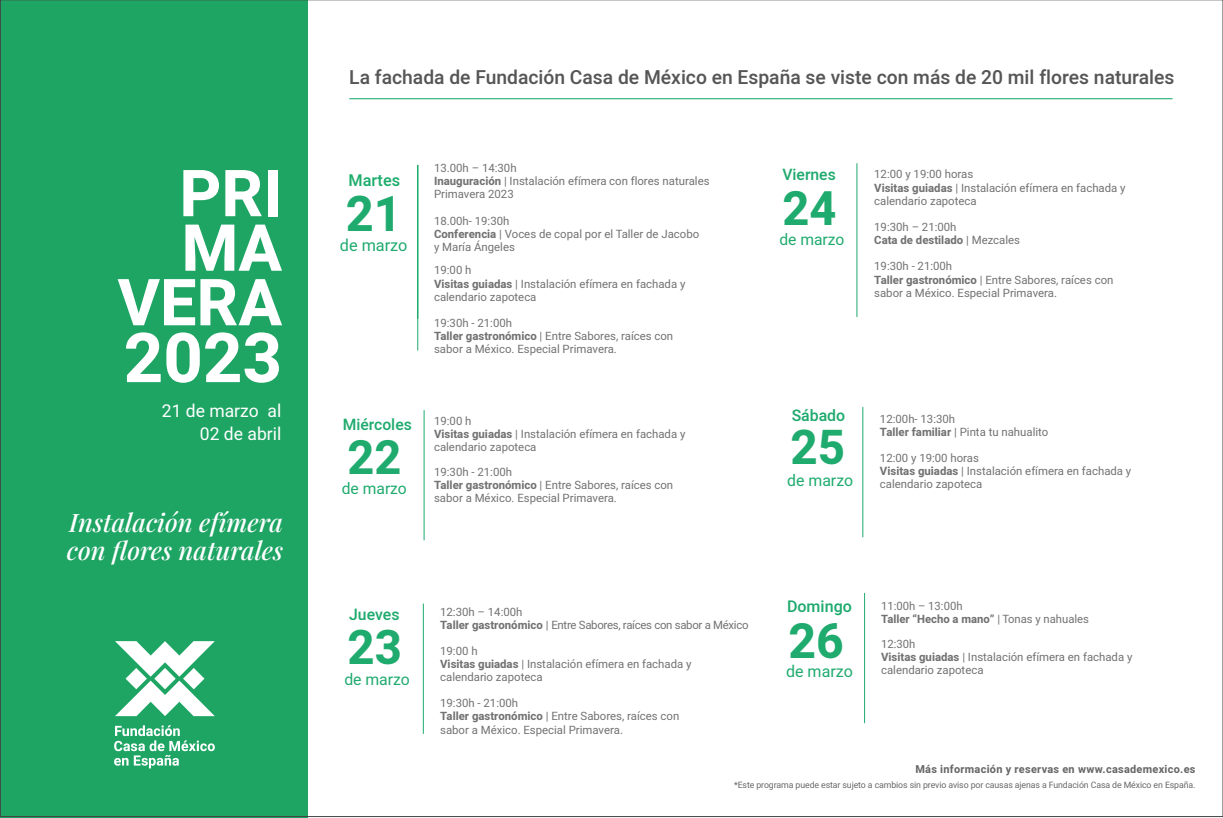
<style>
.page{position:relative;width:1223px;height:818px;background:#fff}
.page>*{position:absolute;margin:0;border:0;box-sizing:border-box;transform-origin:0 0}
.t1{font:700 68.86px "Heebo";color:#fff}
.t2{font:700 64.84px/54.5px "Heebo";color:#fff;text-align:right}
.t3{font:700 48.74px "Heebo";color:#1faa6e}
.t4{font:700 48.12px "Heebo";color:#1faa6e}
.t5{font:700 47.51px "Heebo";color:#1faa6e}
.t6{font:700 47.34px "Heebo";color:#1faa6e}
.t7{font:700 46.9px "Heebo";color:#1faa6e}
.t8{font:italic 25.38px/28px "Playfair Display";color:#fff}
.t9{font:500 19.25px "Heebo";color:#565656}
.t10{font:17.5px/22.8px "Heebo";color:#fff;text-align:right}
.t11{font:16.28px "Heebo";color:#1faa6e}
.t12{font:500 16.28px "Heebo";color:#1ead6c}
.t13{font:16.01px "Heebo";color:#1faa6e}
.t14{font:500 16.01px "Heebo";color:#1faa6e}
.t15{font:15.84px "Heebo";color:#1faa6e}
.t16{font:500 15.84px "Heebo";color:#1faa6e}
.t17{font:15.75px "Heebo";color:#1faa6e}
.t18{font:500 15.75px "Heebo";color:#1faa6e}
.t19{font:500 15.66px "Heebo";color:#1faa6e}
.t20{font:15.66px "Heebo";color:#1faa6e}
.t21{font:11.38px/13.1px "Heebo";color:#727272}
.t22{font:11.38px/13.1px "Heebo";letter-spacing:-.025em;color:#727272}
.t23{font:700 10.94px "Heebo";letter-spacing:.025em;color:#686868}
.t24{font:8.75px "Heebo";letter-spacing:-.01em;color:#686868}
.s1{font-weight:700}
</style>
<div class="page">
<div style="left:0;top:0;width:308px;height:817px;background:#1ea564"></div>
<img style="left:114px;top:641px;width:101px;height:128px">
<hr style="left:424px;top:410px;width:1px;height:130px;background:#1faa6e">
<hr style="left:862px;top:407px;width:1px;height:130px;background:#1faa6e">
<hr style="left:423px;top:603px;width:1px;height:130px;background:#1faa6e">
<hr style="left:864px;top:592px;width:1px;height:131px;background:#1faa6e">
<hr style="left:856px;top:163px;width:1px;height:154px;background:#1faa6e">
<hr style="left:349px;top:98px;width:823px;height:1px;background:#1faa6e">
<hr style="left:417px;top:165px;width:1px;height:185px;background:#1faa6e">
<h2 class="t2" style="left:117px;top:168px;width:166px">PRI<br>MA<br>VERA</h2>
<h1 class="t1" style="left:124px;top:310px;width:160px">2023</h1>
<h3 class="t10" style="left:162px;top:399px;width:121px">21 de marzo al<br>02 de abril</h3>
<h3 class="t8" style="left:67px;top:506px;width:218px">Instalación efímera con flores naturales</h3>
<h3 class="t9" style="left:349px;top:64px;width:826px">La fachada de Fundación Casa de México en España se viste con más de 20 mil flores naturales</h3>
<p class="t21" style="left:434px;top:161px;width:277px">13.00h – 14:30h<br><span class="s1">Inauguración</span> | Instalación efímera con flores naturales<br>Primavera 2023</p>
<p class="t21" style="left:434px;top:214px;width:267px">18.00h- 19:30h<br><span class="s1">Conferencia</span> | Voces de copal por el Taller de Jacobo y María Ángeles</p>
<p class="t21" style="left:434px;top:264px;width:253px">19:00 h<br><span class="s1">Visitas guiadas</span> | Instalación efímera en fachada y calendario zapoteca</p>
<p class="t21" style="left:434px;top:316px;width:241px">19:30h - 21:00h<br><span class="s1">Taller gastronómico</span> | Entre Sabores, raíces con sabor a México. Especial Primavera.</p>
<h3 class="t12" style="left:348px;top:168px;width:53px">Martes</h3>
<h3 class="t19" style="left:782px;top:163px;width:55px">Viernes</h3>
<h3 class="t7" style="left:782px;top:176px;width:55px">24</h3>
<h3 class="t20" style="left:779px;top:228px;width:67px">de marzo</h3>
<h3 class="t3" style="left:346px;top:179px;width:58px">21</h3>
<h3 class="t11" style="left:340px;top:234px;width:69px">de marzo</h3>
<h3 class="t19" style="left:343px;top:413px;width:71px">Miércoles</h3>
<h3 class="t7" style="left:347px;top:424px;width:55px">22</h3>
<h3 class="t20" style="left:342px;top:477px;width:67px">de marzo</h3>
<p class="t21" style="left:434px;top:414px;width:253px">19:00 h<br><span class="s1">Visitas guiadas</span> | Instalación efímera en fachada y calendario zapoteca</p>
<p class="t21" style="left:434px;top:465px;width:241px">19:30h - 21:00h<br><span class="s1">Taller gastronómico</span> | Entre Sabores, raíces con sabor a México. Especial Primavera.</p>
<h3 class="t16" style="left:791px;top:404px;width:55px">Sábado</h3>
<h3 class="t5" style="left:790px;top:414px;width:56px">25</h3>
<h3 class="t15" style="left:787px;top:469px;width:67px">de marzo</h3>
<p class="t21" style="left:874px;top:168px;width:253px">12:00 y 19:00 horas<br><span class="s1">Visitas guiadas</span> | Instalación efímera en fachada y calendario zapoteca</p>
<p class="t21" style="left:874px;top:220px;width:147px">19:30h – 21:00h<br><span class="s1">Cata de destilado</span> | Mezcales</p>
<p class="t21" style="left:874px;top:260px;width:241px">19:30h - 21:00h<br><span class="s1">Taller gastronómico</span> | Entre Sabores, raíces con sabor a México. Especial Primavera.</p>
<p class="t21" style="left:880px;top:412px;width:170px">12:00h- 13:30h<br><span class="s1">Taller familiar</span> | Pinta tu nahualito</p>
<p class="t21" style="left:880px;top:451px;width:253px">12:00 y 19:00 horas<br><span class="s1">Visitas guiadas</span> | Instalación efímera en fachada y calendario zapoteca</p>
<h3 class="t18" style="left:349px;top:603px;width:52px">Jueves</h3>
<h3 class="t6" style="left:347px;top:614px;width:56px">23</h3>
<h3 class="t17" style="left:344px;top:668px;width:67px">de marzo</h3>
<p class="t22" style="left:440px;top:605px;width:310px">12:30h – 14:00h<br><span class="s1">Taller gastronómico</span> | Entre Sabores, raíces con sabor a México</p>
<p class="t21" style="left:440px;top:643px;width:253px">19:00 h<br><span class="s1">Visitas guiadas</span> | Instalación efímera en fachada y calendario zapoteca</p>
<p class="t21" style="left:440px;top:696px;width:241px">19:30h - 21:00h<br><span class="s1">Taller gastronómico</span> | Entre Sabores, raíces con sabor a México. Especial Primavera.</p>
<h3 class="t14" style="left:787px;top:595px;width:66px">Domingo</h3>
<h3 class="t4" style="left:788px;top:606px;width:57px">26</h3>
<h3 class="t13" style="left:786px;top:659px;width:68px">de marzo</h3>
<p class="t21" style="left:881px;top:599px;width:209px">11:00h – 13:00h<br><span class="s1">Taller “Hecho a mano”</span> | Tonas y nahuales</p>
<p class="t21" style="left:881px;top:637px;width:253px">12:30h<br><span class="s1">Visitas guiadas</span> | Instalación efímera en fachada y calendario zapoteca</p>
<p class="t23" style="left:915px;top:761px;width:282px">Más información y reservas en www.casademexico.es</p>
<p class="t24" style="left:734px;top:778px;width:463px">*Este programa puede estar sujeto a cambios sin previo aviso por causas ajenas a Fundación Casa de México en España.</p>
</div>
